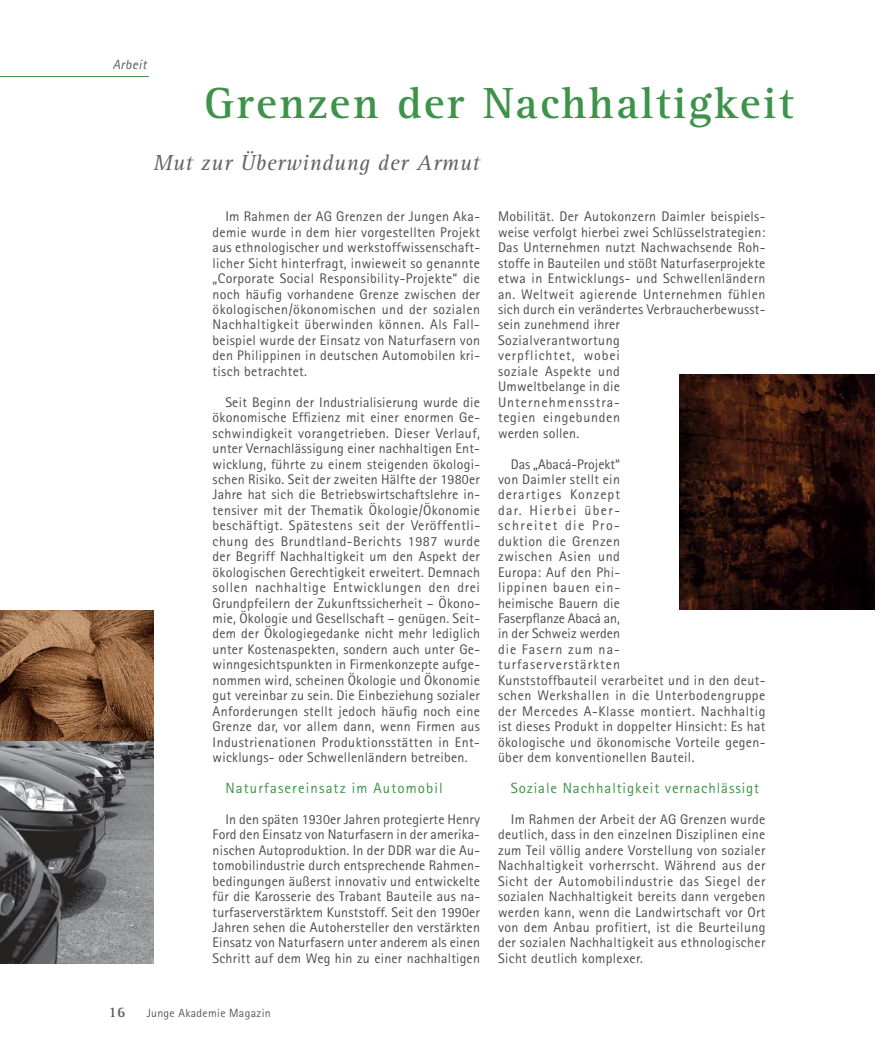
<style>
.page{position:relative;width:893px;height:1063px;background:#fff}
.page>*{position:absolute;margin:0;border:0;box-sizing:border-box;transform-origin:0 0}
.t1{font:700 45px "Rotis Serif";letter-spacing:.05em;color:#3c9349}
.t2{font:italic 22.5px "Rotis Serif";letter-spacing:.025em;color:#636466}
.t3{font:700 15px "Rotis Serif";color:#58595b}
.t4{font:14.85px "Rotis Sans Serif";letter-spacing:.06em;color:#3c9349}
.t5{font:13.95px/15.5px "Rotis Sans Serif";letter-spacing:.025em;color:#4c4c4e;text-align:justify}
.t6{font:italic 13.35px "Rotis Sans Serif";letter-spacing:.035em;color:#58595b}
.t7{font:11.85px "Rotis Sans Serif";letter-spacing:.025em;color:#58595b}
</style>
<div class="page">
<img style="left:0;top:610px;width:153px;height:353px">
<img style="left:679px;top:374px;width:196px;height:236px">
<hr style="left:0;top:76px;width:149px;height:1px;background:#3c9349">
<p class="t6" style="left:113px;top:60px;width:35px">Arbeit</p>
<h1 class="t1" style="left:204px;top:86px;width:591px">Grenzen der Nachhaltigkeit</h1>
<h2 class="t2" style="left:153px;top:154px;width:328px">Mut zur Überwindung der Armut</h2>
<p class="t5" style="left:213px;top:210px;width:269px;text-indent:13px">Im Rahmen der AG Grenzen der Jungen Aka&shy;demie wurde in dem hier vorgestellten Projekt aus ethnologischer und werkstoffwissenschaft&shy;licher Sicht hinterfragt, inwieweit so genannte „Corporate Social Responsibility-Projekte“ die noch häufig vorhandene Grenze zwischen der ökologischen/ökonomischen und der sozialen Nachhaltigkeit überwinden können. Als Fall&shy;beispiel wurde der Einsatz von Naturfasern von den Philippinen in deutschen Automobilen kri&shy;tisch betrachtet.</p>
<p class="t5" style="left:213px;top:396px;width:269px;text-indent:13px">Seit Beginn der Industrialisierung wurde die ökonomische Effizienz mit einer enormen Ge&shy;schwindigkeit vorangetrieben. Dieser Verlauf, unter Vernachlässigung einer nachhaltigen Ent&shy;wicklung, führte zu einem steigenden ökologi&shy;schen Risiko. Seit der zweiten Hälfte der 1980er Jahre hat sich die Betriebswirtschaftslehre in&shy;tensiver mit der Thematik Ökologie/Ökonomie beschäftigt. Spätestens seit der Veröffentli&shy;chung des Brundtland-Berichts 1987 wurde der Begriff Nachhaltigkeit um den Aspekt der ökologischen Gerechtigkeit erweitert. Demnach sollen nachhaltige Entwicklungen den drei Grundpfeilern der Zukunftssicherheit – Ökono&shy;mie, Ökologie und Gesellschaft – genügen. Seit&shy;dem der Ökologiegedanke nicht mehr lediglich unter Kostenaspekten, sondern auch unter Ge&shy;winngesichtspunkten in Firmenkonzepte aufge&shy;nommen wird, scheinen Ökologie und Ökonomie gut vereinbar zu sein. Die Einbeziehung sozialer Anforderungen stellt jedoch häufig noch eine Grenze dar, vor allem dann, wenn Firmen aus Industrienationen Produktionsstätten in Ent&shy;wicklungs- oder Schwellenländern betreiben.</p>
<p class="t4" style="left:225px;top:783px;width:219px">Naturfasereinsatz im Automobil</p>
<p class="t5" style="left:213px;top:813px;width:269px;text-indent:13px">In den späten 1930er Jahren protegierte Henry Ford den Einsatz von Naturfasern in der amerika&shy;nischen Autoproduktion. In der DDR war die Au&shy;tomobilindustrie durch entsprechende Rahmen&shy;bedingungen äußerst innovativ und entwickelte für die Karosserie des Trabant Bauteile aus na&shy;turfaserverstärktem Kunststoff. Seit den 1990er Jahren sehen die Autohersteller den verstärkten Einsatz von Naturfasern unter anderem als einen Schritt auf dem Weg hin zu einer nachhaltigen</p>
<p class="t3" style="left:109px;top:1006px;width:18px">16</p>
<p class="t7" style="left:147px;top:1009px;width:126px">Junge Akademie Magazin</p>
<p class="t5" style="left:498px;top:210px;width:269px;text-align:left">Mobilität. Der Autokonzern Daimler beispiels&shy;weise verfolgt hierbei zwei Schlüsselstrategien:<br>Das Unternehmen nutzt Nachwachsende Roh&shy;stoffe in Bauteilen und stößt Naturfaserprojekte etwa in Entwicklungs- und Schwellenländern an. Weltweit agierende Unternehmen fühlen sich durch ein verändertes Verbraucherbewusst&shy;sein zunehmend ihrer<br>Sozialverantwortung<br>verpflichtet, wobei<br>soziale Aspekte und<br>Umweltbelange in die<br>Unternehmensstra-<br>tegien eingebunden<br>werden sollen.</p>
<p class="t5" style="left:498px;top:457px;width:269px;text-align:left;text-indent:13px">Das „Abacá-Projekt“<br>von Daimler stellt ein<br>derartiges Konzept<br>dar. Hierbei über-<br>schreitet die Pro-<br>duktion die Grenzen<br>zwischen Asien und<br>Europa: Auf den Phi-<br>lippinen bauen ein-<br>heimische Bauern die<br>Faserpflanze Abacá an,<br>in der Schweiz werden<br>die Fasern zum na-<br>turfaserverstärkten<br>Kunststoffbauteil verarbeitet und in den deut&shy;schen Werkshallen in die Unterbodengruppe der Mercedes A-Klasse montiert. Nachhaltig ist dieses Produkt in doppelter Hinsicht: Es hat ökologische und ökonomische Vorteile gegen&shy;über dem konventionellen Bauteil.</p>
<p class="t4" style="left:511px;top:783px;width:250px">Soziale Nachhaltigkeit vernachlässigt</p>
<p class="t5" style="left:498px;top:813px;width:269px;text-indent:13px">Im Rahmen der Arbeit der AG Grenzen wurde deutlich, dass in den einzelnen Disziplinen eine zum Teil völlig andere Vorstellung von sozialer Nachhaltigkeit vorherrscht. Während aus der Sicht der Automobilindustrie das Siegel der sozialen Nachhaltigkeit bereits dann vergeben werden kann, wenn die Landwirtschaft vor Ort von dem Anbau profitiert, ist die Beurteilung der sozialen Nachhaltigkeit aus ethnologischer Sicht deutlich komplexer.</p>
</div>
